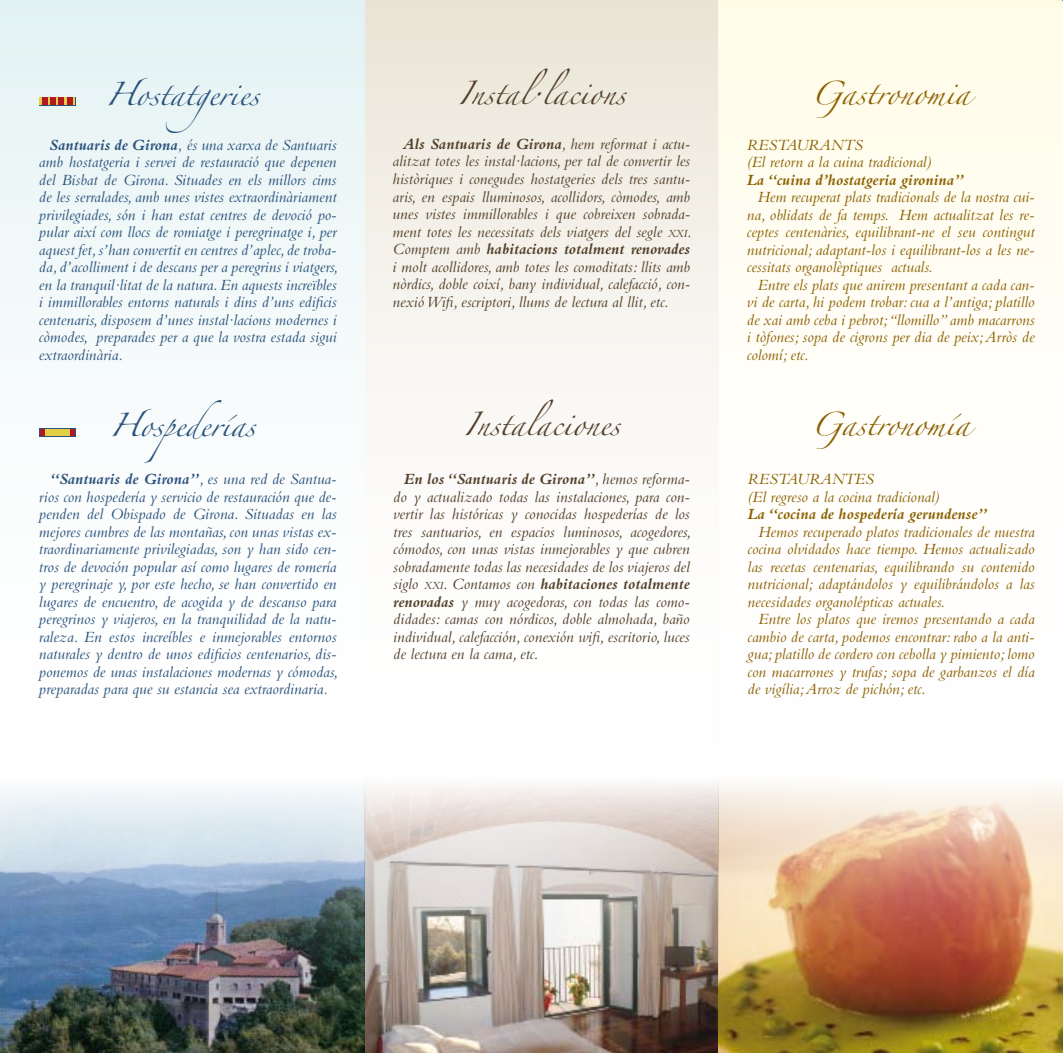
<style>
.page{position:relative;width:1063px;height:1053px;background:#fff}
.page>*{position:absolute;margin:0;border:0;box-sizing:border-box;transform-origin:0 0}
.t1{font:21.25px "Zapfino";color:#523f29}
.t2{font:21.25px "Zapfino";color:#29527c}
.t3{font:21.25px "Zapfino";color:#8c6102}
.t4{font:italic 16.25px/17.5px "Bembo";color:#29527c;text-align:justify}
.t5{font:italic 16.25px/17.5px "Bembo";color:#523f29;text-align:justify}
.t6{font:italic 16.25px/17.5px "Bembo";color:#8c6102;text-align:justify}
.t7{font:italic 700 16.25px "Bembo";color:#8c6102}
.s1{font-weight:700}
.s2{font-size:11.38px}
</style>
<div class="page">
<div style="left:365px;top:0;width:354px;height:777px;background:linear-gradient(to bottom,#ece7db,#fff)"></div>
<div style="left:719px;top:0;width:344px;height:788px;background:linear-gradient(to bottom,#fffcea,#fff)"></div>
<div style="left:0;top:0;width:365px;height:773px;background:linear-gradient(to bottom,#e6f3f4,#fff)"></div>
<img style="left:0;top:777px;width:1063px;height:275px">
<svg style="left:39px;top:97px;width:37px;height:8px"></svg>
<svg style="left:40px;top:97px;width:35px;height:8px"></svg>
<div style="left:42px;top:97px;width:6px;height:8px;background:#b31721"></div>
<div style="left:59px;top:97px;width:5px;height:8px;background:#b31721"></div>
<div style="left:50px;top:97px;width:6px;height:8px;background:#b31721"></div>
<div style="left:67px;top:97px;width:5px;height:8px;background:#b31721"></div>
<svg style="left:39px;top:428px;width:37px;height:8px"></svg>
<div style="left:40px;top:429px;width:35px;height:6px;background:#b31721"></div>
<div style="left:45px;top:429px;width:25px;height:6px;background:#e1d044"></div>
<h1 class="t2" style="left:106px;top:85px;width:155px">Hostatgeries</h1>
<h1 class="t1" style="left:458px;top:84px;width:169px">Instal·lacions</h1>
<h1 class="t3" style="left:811px;top:84px;width:161px">Gastronomia</h1>
<p class="t4" style="left:39px;top:135px;width:301px;text-indent:11px"><span class="s1">Santuaris de Girona</span>, és una xarxa de Santuaris amb hostatgeria i servei de restauració que depenen del Bisbat de Girona. Situades en els millors cims de les serralades, amb unes vistes extraordinàriament privilegiades, són i han estat centres de devoció po&shy;pular així com llocs de romiatge i peregrinatge i, per aquest fet, s’han convertit en centres d’aplec, de troba&shy;da, d’acolliment i de descans per a peregrins i viatgers, en la tranquil·litat de la natura. En aquests increïbles i immillorables entorns naturals i dins d’uns edificis centenaris, disposem d’unes instal·lacions modernes i còmodes, preparades per a que la vostra estada sigui extraordinària.</p>
<p class="t5" style="left:393px;top:135px;width:301px;text-indent:11px"><span class="s1">Als Santuaris de Girona</span>, hem reformat i actu&shy;alitzat totes les instal·lacions, per tal de convertir les històriques i conegudes hostatgeries dels tres santu&shy;aris, en espais lluminosos, acollidors, còmodes, amb unes vistes immillorables i que cobreixen sobrada&shy;ment totes les necessitats dels viatgers del segle <span class="s2">xxi</span>.<br>Comptem amb <span class="s1">habitacions totalment renovades </span>i molt acollidores, amb totes les comoditats: llits amb nòrdics, doble coixí, bany individual, calefacció, con&shy;nexió Wifi, escriptori, llums de lectura al llit, etc.</p>
<p class="t6" style="left:747px;top:136px;width:186px">RESTAURANTS<br>(El retorn a la cuina tradicional)</p>
<p class="t7" style="left:747px;top:171px;width:219px">La “cuina d’hostatgeria gironina”</p>
<p class="t6" style="left:747px;top:188px;width:289px;text-indent:11px">Hem recuperat plats tradicionals de la nostra cui&shy;na, oblidats de fa temps. Hem actualitzat les re&shy;ceptes centenàries, equilibrant-ne el seu contingut nutricional; adaptant-los i equilibrant-los a les ne&shy;cessitats organolèptiques actuals.</p>
<p class="t6" style="left:747px;top:276px;width:289px;text-indent:11px">Entre els plats que anirem presentant a cada can&shy;vi de carta, hi podem trobar: cua a l’antiga; platillo de xai amb ceba i pebrot; “llomillo” amb macarrons i tòfones; sopa de cigrons per dia de peix; Arròs de colomí; etc.</p>
<h1 class="t2" style="left:109px;top:416px;width:148px">Hospederías</h1>
<h1 class="t1" style="left:464px;top:415px;width:158px">Instalaciones</h1>
<h1 class="t3" style="left:811px;top:415px;width:161px">Gastronomía</h1>
<p class="t4" style="left:39px;top:470px;width:301px;text-indent:11px"><span class="s1">“Santuaris de Girona”</span>, es una red de Santua&shy;rios con hospedería y servicio de restauración que de&shy;penden del Obispado de Girona. Situadas en las mejores cumbres de las montañas, con unas vistas ex&shy;traordinariamente privilegiadas, son y han sido cen&shy;tros de devoción popular así como lugares de romería y peregrinaje y, por este hecho, se han convertido en lugares de encuentro, de acogida y de descanso para peregrinos y viajeros, en la tranquilidad de la natu&shy;raleza. En estos increíbles e inmejorables entornos naturales y dentro de unos edificios centenarios, dis&shy;ponemos de unas instalaciones modernas y cómodas, preparadas para que su estancia sea extraordinaria.</p>
<p class="t5" style="left:393px;top:470px;width:300px;text-indent:11px"><span class="s1">En los “Santuaris de Girona”</span>, hemos reforma&shy;do y actualizado todas las instalaciones, para con&shy;vertir las históricas y conocidas hospederías de los tres santuarios, en espacios luminosos, acogedores, cómodos, con unas vistas inmejorables y que cubren sobradamente todas las necesidades de los viajeros del siglo <span class="s2">xxi</span>. Contamos con <span class="s1">habitaciones totalmente renovadas</span> y muy acogedoras, con todas las como&shy;didades: camas con nórdicos, doble almohada, baño individual, calefacción, conexión wifi, escritorio, luces de lectura en la cama, etc.</p>
<p class="t6" style="left:748px;top:470px;width:193px">RESTAURANTES<br>(El regreso a la cocina tradicional)</p>
<p class="t7" style="left:748px;top:505px;width:241px">La “cocina de hospedería gerundense”</p>
<p class="t6" style="left:748px;top:522px;width:289px;text-indent:11px">Hemos recuperado platos tradicionales de nuestra cocina olvidados hace tiempo. Hemos actualizado las recetas centenarias, equilibrando su contenido nutricional; adaptándolos y equilibrándolos a las necesidades organolépticas actuales.</p>
<p class="t6" style="left:748px;top:610px;width:288px;text-indent:11px">Entre los platos que iremos presentando a cada cambio de carta, podemos encontrar: rabo a la anti&shy;gua; platillo de cordero con cebolla y pimiento; lomo con macarrones y trufas; sopa de garbanzos el día de vigília; Arroz de pichón; etc.</p>
</div>
